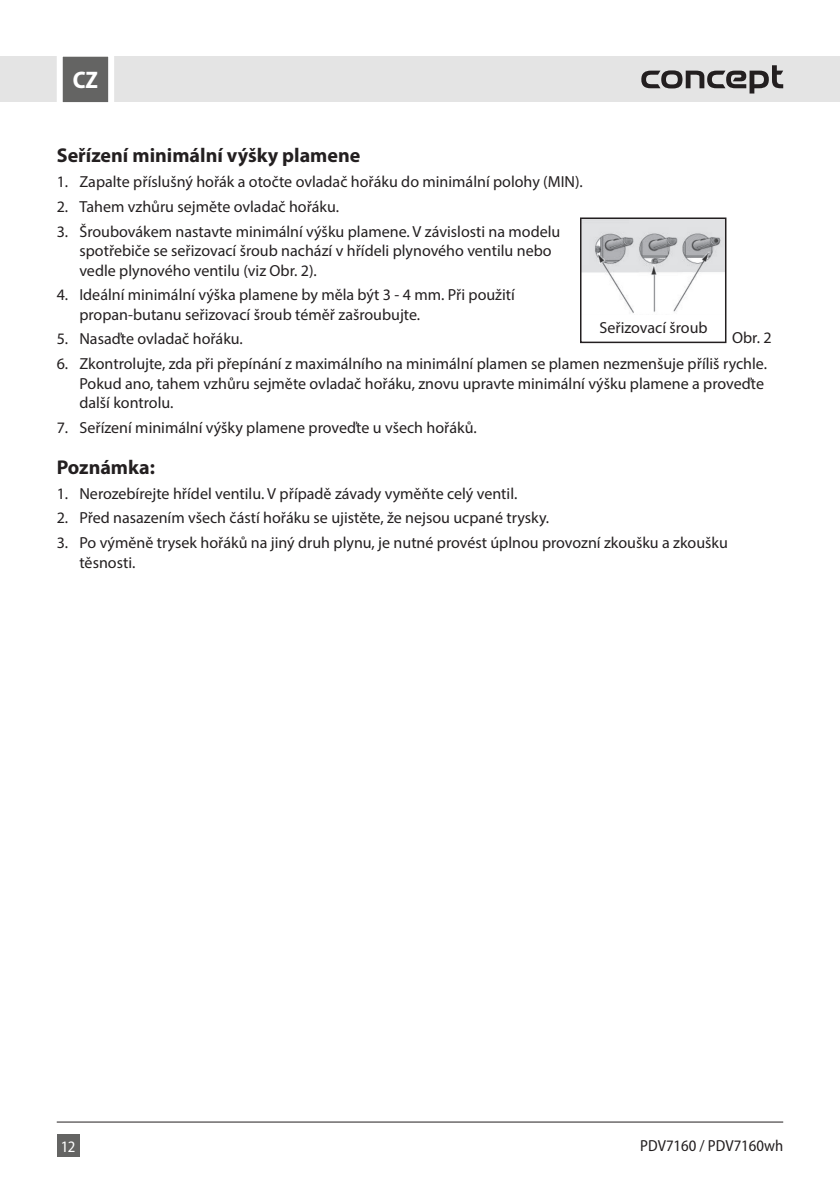
<style>
.page{position:relative;width:840px;height:1191px;background:#fff}
.page>*{position:absolute;margin:0;border:0;box-sizing:border-box;transform-origin:0 0}
.t1{font:700 semi-condensed 24px "Myriad Pro";color:#fff}
.t2{font:700 20px "Myriad Pro";color:#231f20}
.t3{font:16px/19.2px "Myriad Pro";color:#231f20}
.t4{font:semi-condensed 16px "Myriad Pro";color:#231f20}
.t5{font:semi-condensed 16px "Myriad Pro";color:#fff}
</style>
<div class="page">
<div style="left:0;top:57px;width:839px;height:45px;background:#e4e4e4"></div>
<div style="left:57px;top:1134px;width:22px;height:23px;background:#646463"></div>
<svg style="left:54px;top:56px;width:63px;height:47px;background:#909090"></svg>
<hr style="left:57px;top:1121px;width:725px;height:1px;background:#231f20">
<svg style="left:641px;top:65px;width:141px;height:28px"></svg>
<img style="left:582px;top:220px;width:141px;height:93px">
<div style="left:579px;top:217px;width:147px;height:126px;border:2px solid #231f20"></div>
<h1 class="t1" style="left:73px;top:65px;width:27px">CZ</h1>
<p class="t2" style="left:57px;top:143px;width:305px">Seřízení minimální výšky plamene</p>
<p class="t3" style="left:57px;top:172px;width:527px">1. Zapalte příslušný hořák a otočte ovladač hořáku do minimální polohy (MIN).</p>
<p class="t3" style="left:57px;top:197px;width:284px">2. Tahem vzhůru sejměte ovladač hořáku.</p>
<p class="t3" style="left:79px;top:222px;width:482px;text-indent:-23px">3. Šroubovákem nastavte minimální výšku plamene. V závislosti na modelu spotřebiče se seřizovací šroub nachází v hřídeli plynového ventilu nebo vedle plynového ventilu (viz Obr. 2).</p>
<p class="t3" style="left:79px;top:285px;width:437px;text-indent:-23px">4. Ideální minimální výška plamene by měla být 3 - 4 mm. Při použití propan-butanu seřizovací šroub téměř zašroubujte.</p>
<p class="t3" style="left:57px;top:329px;width:187px">5. Nasaďte ovladač hořáku.</p>
<p class="t3" style="left:79px;top:354px;width:688px;text-indent:-23px">6. Zkontrolujte, zda při přepínání z maximálního na minimální plamen se plamen nezmenšuje příliš rychle.<br>Pokud ano, tahem vzhůru sejměte ovladač hořáku, znovu upravte minimální výšku plamene a proveďte další kontrolu.</p>
<p class="t3" style="left:57px;top:417px;width:421px">7. Seřízení minimální výšky plamene proveďte u všech hořáků.</p>
<p class="t2" style="left:57px;top:454px;width:100px">Poznámka:</p>
<p class="t3" style="left:57px;top:483px;width:462px">1. Nerozebírejte hřídel ventilu. V případě závady vyměňte celý ventil.</p>
<p class="t3" style="left:57px;top:508px;width:493px">2. Před nasazením všech částí hořáku se ujistěte, že nejsou ucpané trysky.</p>
<p class="t3" style="left:79px;top:533px;width:649px;text-indent:-23px">3. Po výměně trysek hořáků na jiný druh plynu, je nutné provést úplnou provozní zkoušku a zkoušku těsnosti.</p>
<p class="t3" style="left:599px;top:317px;width:110px">Seřizovací šroub</p>
<p class="t3" style="left:731px;top:328px;width:41px">Obr. 2</p>
<p class="t5" style="left:61px;top:1136px;width:16px">12</p>
<p class="t4" style="left:640px;top:1135px;width:144px">PDV7160 / PDV7160wh</p>
</div>
